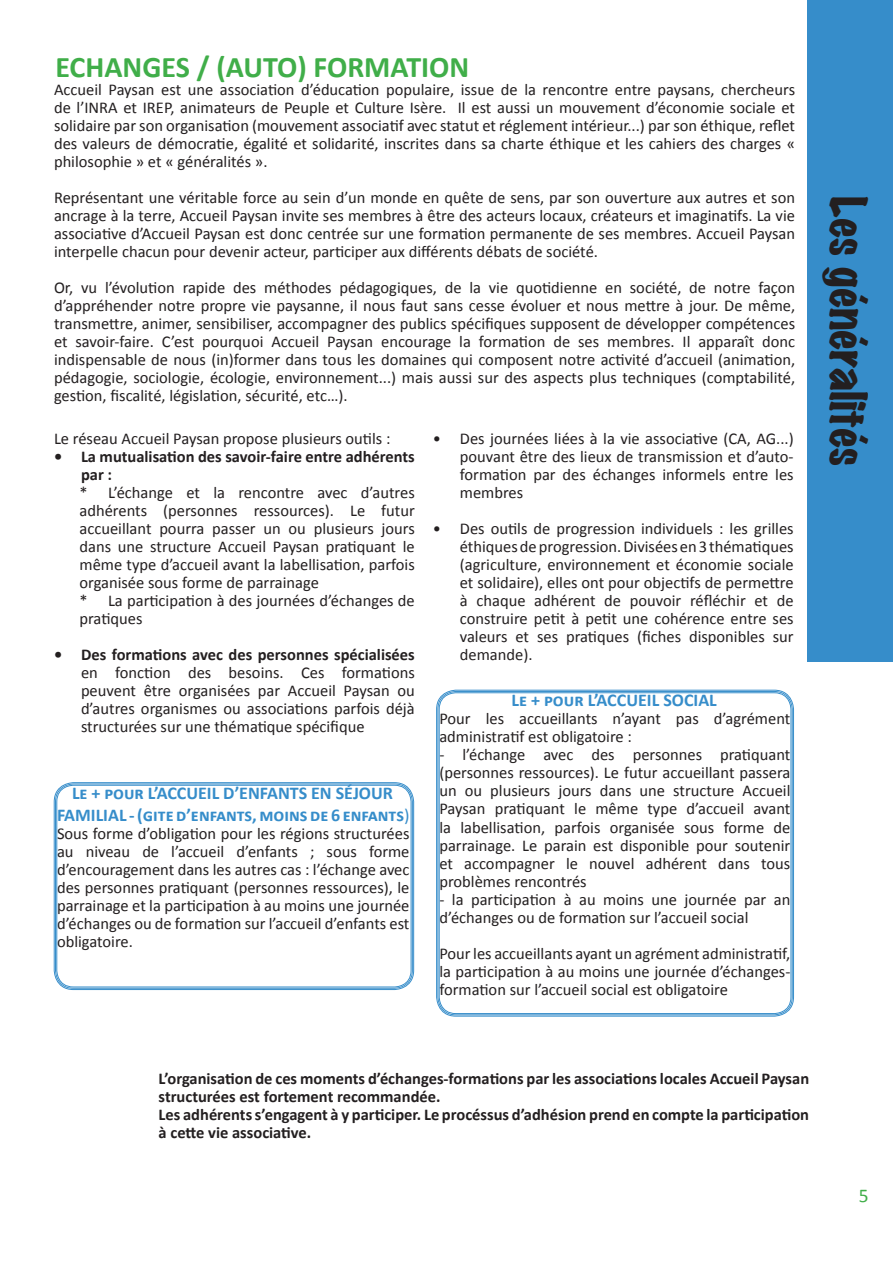
<style>
.page{position:relative;width:893px;height:1263px;background:#fff}
.page>*{position:absolute;margin:0;border:0;box-sizing:border-box;transform-origin:0 0}
.t1{font:45px "Marker Felt Wide";color:#231f20}
.t2{font:700 30px "Calibri";color:#40ae49}
.t3{font:19.5px "Calibri";color:#40ae49}
.t4{font:700 18px/21.6px "Calibri";color:#368dca;text-align:center}
.t5{font:16.5px/18px "Calibri";color:#231f20;text-align:justify}
.t6{font:700 16.5px/18px "Calibri";color:#231f20}
.s1{font-weight:400}
</style>
<div class="page">
<div style="left:439px;top:692px;width:352px;height:322px;border:1px solid #368dca;border-radius:17px"></div>
<div style="left:55px;top:783px;width:358px;height:206px;border:1px solid #368dca;border-radius:18px"></div>
<div style="left:57px;top:785px;width:354px;height:202px;border:1px solid #368dca;border-radius:17px"></div>
<div style="left:808px;top:0;width:85px;height:661px;background:#368dca"></div>
<h2 class="t2" style="left:55px;top:45px;width:189px">ECHANGES / (AUTO</h2>
<h2 class="t2" style="left:297px;top:45px;width:110px">) FORMATION</h2>
<p class="t5" style="left:54px;top:80px;width:743px">Accueil Paysan est une association d’éducation populaire, issue de la rencontre entre paysans, chercheurs de l’INRA et IREP, animateurs de Peuple et Culture Isère. Il est aussi un mouvement d’économie sociale et solidaire par son organisation (mouvement associatif avec statut et réglement intérieur...) par son éthique, reflet des valeurs de démocratie, égalité et solidarité, inscrites dans sa charte éthique et les cahiers des charges « philosophie » et « généralités ».</p>
<p class="t5" style="left:54px;top:188px;width:743px">Représentant une véritable force au sein d’un monde en quête de sens, par son ouverture aux autres et son ancrage à la terre, Accueil Paysan invite ses membres à être des acteurs locaux, créateurs et imaginatifs. La vie associative d’Accueil Paysan est donc centrée sur une formation permanente de ses membres. Accueil Paysan interpelle chacun pour devenir acteur, participer aux différents débats de société.</p>
<p class="t5" style="left:54px;top:278px;width:743px">Or, vu l’évolution rapide des méthodes pédagogiques, de la vie quotidienne en société, de notre façon d’appréhender notre propre vie paysanne, il nous faut sans cesse évoluer et nous mettre à jour. De même, transmettre, animer, sensibiliser, accompagner des publics spécifiques supposent de développer compétences et savoir-faire. C’est pourquoi Accueil Paysan encourage la formation de ses membres. Il apparaît donc indispensable de nous (in)former dans tous les domaines qui composent notre activité d’accueil (animation, pédagogie, sociologie, écologie, environnement...) mais aussi sur des aspects plus techniques (comptabilité, gestion, fiscalité, législation, sécurité, etc…).</p>
<p class="t5" style="left:54px;top:429px;width:338px">Le réseau Accueil Paysan propose plusieurs outils :</p>
<p class="t6" style="left:81px;top:447px;width:335px;text-indent:-27px">• La mutualisation des savoir-faire entre adhérents par :</p>
<p class="t5" style="left:80px;top:483px;width:337px;text-align:left">* L’échange et la rencontre avec d’autres adhérents (personnes ressources). Le futur accueillant pourra passer un ou plusieurs jours dans une structure Accueil Paysan pratiquant le même type d’accueil avant la labellisation, parfois organisée sous forme de parrainage<br>* La participation à des journées d’échanges de pratiques</p>
<p class="t6" style="left:54px;top:645px;width:362px">• Des formations avec des personnes spécialisées</p>
<p class="t5" style="left:81px;top:663px;width:335px">en fonction des besoins. Ces formations peuvent être organisées par Accueil Paysan ou d’autres organismes ou associations parfois déjà structurées sur une thématique spécifique</p>
<p class="t4" style="left:57px;top:781px;width:354px">Le + pour L’ACCUEIL D’ENFANTS EN SÉJOUR<br>FAMILIAL - (gite d’enfants, moins de 6 enfants<span class="s1">)</span></p>
<p class="t5" style="left:57px;top:824px;width:354px">Sous forme d’obligation pour les régions structurées au niveau de l’accueil d’enfants ; sous forme d’encouragement dans les autres cas : l’échange avec des personnes pratiquant (personnes ressources), le parrainage et la participation à au moins une journée d’échanges ou de formation sur l’accueil d’enfants est obligatoire.</p>
<p class="t5" style="left:460px;top:429px;width:335px;text-indent:-27px">• Des journées liées à la vie associative (CA, AG...) pouvant être des lieux de transmission et d’auto&shy;formation par des échanges informels entre les membres</p>
<p class="t5" style="left:460px;top:519px;width:335px;text-indent:-27px">• Des outils de progression individuels : les grilles éthiques de progression. Divisées en 3 thématiques (agriculture, environnement et économie sociale et solidaire), elles ont pour objectifs de permettre à chaque adhérent de pouvoir réfléchir et de construire petit à petit une cohérence entre ses valeurs et ses pratiques (fiches disponibles sur demande).</p>
<p class="t4" style="left:511px;top:689px;width:207px">Le + pour L’ACCUEIL SOCIAL</p>
<p class="t5" style="left:439px;top:709px;width:352px">Pour les accueillants n’ayant pas d’agrément administratif est obligatoire :</p>
<p class="t5" style="left:439px;top:745px;width:353px">- l’échange avec des personnes pratiquant (personnes ressources). Le futur accueillant passera un ou plusieurs jours dans une structure Accueil Paysan pratiquant le même type d’accueil avant la labellisation, parfois organisée sous forme de parrainage. Le parain est disponible pour soutenir et accompagner le nouvel adhérent dans tous problèmes rencontrés</p>
<p class="t5" style="left:439px;top:889px;width:352px">- la participation à au moins une journée par an d’échanges ou de formation sur l’accueil social</p>
<p class="t5" style="left:439px;top:943px;width:352px">Pour les accueillants ayant un agrément administratif, la participation à au moins une journée d’échanges&shy;formation sur l’accueil social est obligatoire</p>
<h1 class="t1" style="left:871px;top:196px;width:271px;rotate:90deg">Les généralités</h1>
<p class="t6" style="left:159px;top:1069px;width:652px">L’organisation de ces moments d’échanges-formations par les associations locales Accueil Paysan structurées est fortement recommandée.<br>Les adhérents s’engagent à y participer. Le procéssus d’adhésion prend en compte la participation à cette vie associative.</p>
<p class="t3" style="left:859px;top:1182px;width:11px">5</p>
</div>
